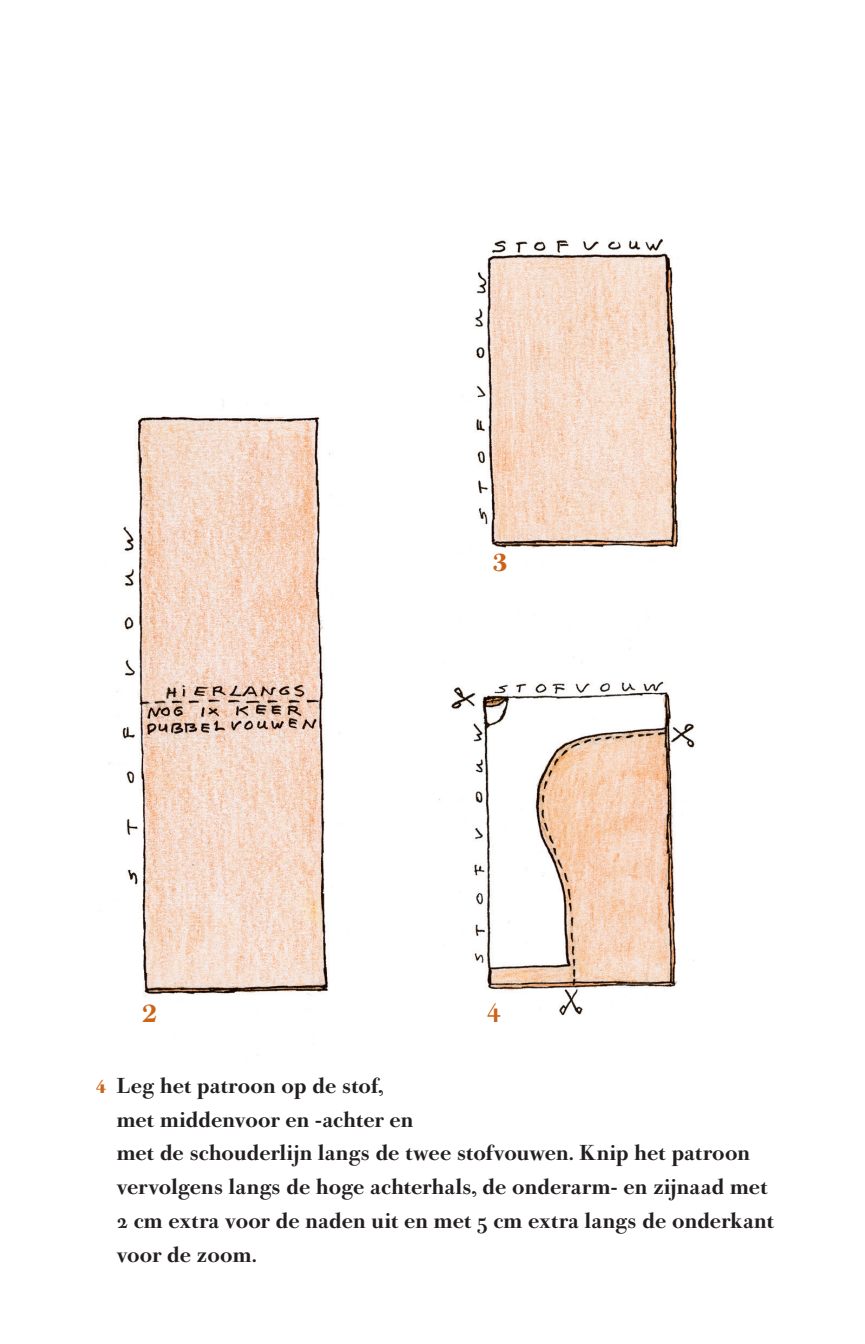
<style>
.page{position:relative;width:865px;height:1344px;background:#fff}
.page>*{position:absolute;margin:0;border:0;box-sizing:border-box;transform-origin:0 0}
.t1{font:700 25.2px "Bodoni Old Face BE";color:#c96418}
.t2{font:500 25.2px "Bodoni Old Face BE";color:#c96418}
.t3{font:500 21.38px/33.8px "Bodoni Old Face BE";letter-spacing:.01em;color:#231f20}
.s1{font-weight:700;font-size:18px;color:#c96418}
.s2{font-family:"Bodoni Old Face BE Medium Exp";font-weight:400}
</style>
<div class="page">
<img style="left:108px;top:400px;width:231px;height:656px">
<img style="left:475px;top:238px;width:204px;height:311px">
<img style="left:439px;top:616px;width:256px;height:399px">
<p class="t1" style="left:493px;top:547px;width:17px">3</p>
<p class="t1" style="left:142px;top:997px;width:17px">2</p>
<p class="t2" style="left:487px;top:997px;width:16px">4</p>
<p class="t3" style="left:117px;top:1068px;width:659px;text-indent:-21px"><span class="s1">4</span> Leg het patroon op de stof,<br>met middenvoor en -achter en<br>met de schouderlijn langs de twee stofvouwen. Knip het patroon vervolgens langs de hoge achterhals, de onderarm- en zijnaad met <span class="s2">2</span> cm extra voor de naden uit en met <span class="s2">5</span> cm extra langs de onderkant voor de zoom.</p>
</div>
